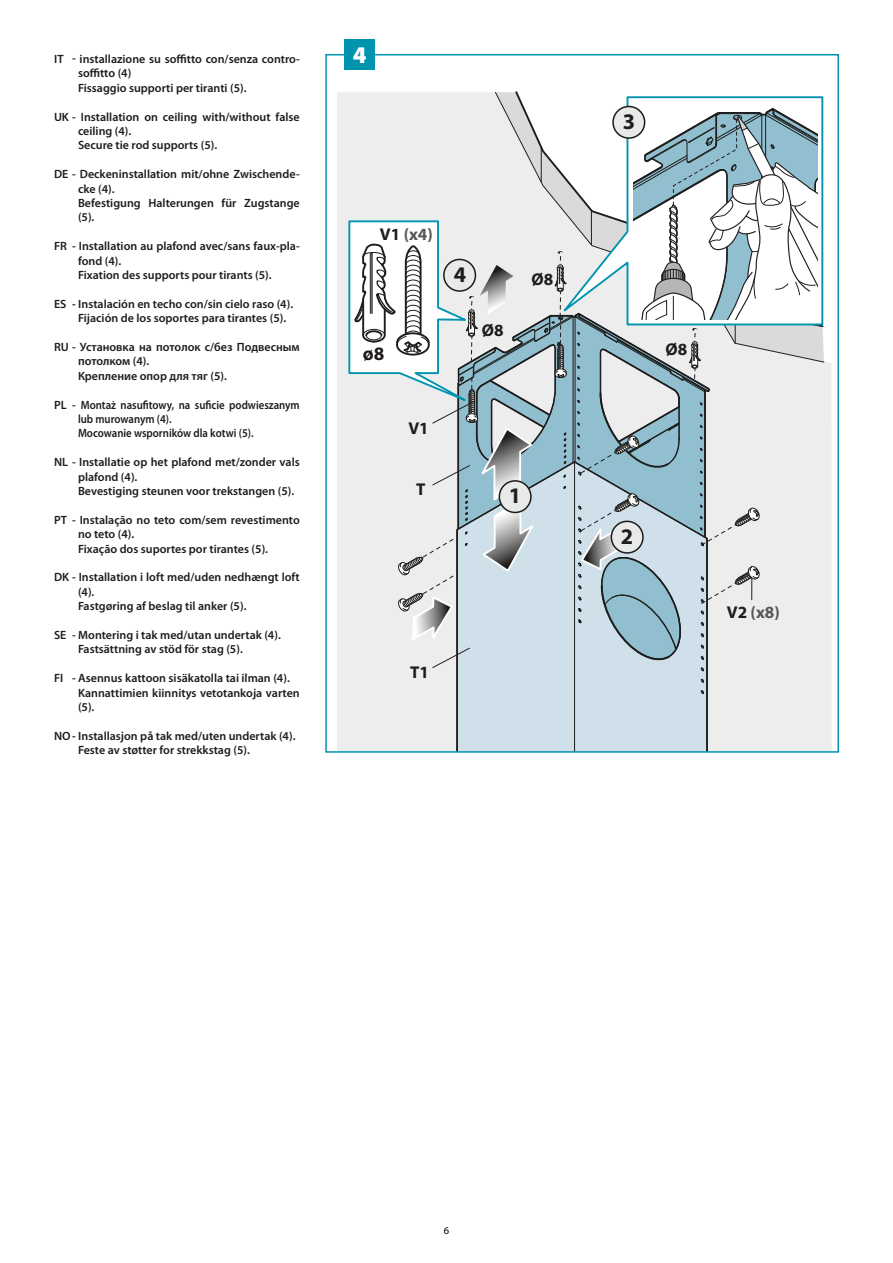
<style>
.page{position:relative;width:893px;height:1263px;background:#fff}
.page>*{position:absolute;margin:0;border:0;box-sizing:border-box;transform-origin:0 0}
.t1{font:900 24px "Myriad Pro";color:#fff}
.t2{font:700 22.35px "Myriad Pro";color:#1d1d1b}
.t3{font:700 19.05px "Myriad";color:#1e181a}
.t4{font:700 17.1px "Myriad Pro";color:#575756}
.t5{font:700 17.1px "Myriad Pro";color:#1d1d1b}
.t6{font:600 12px/14.4px "Myriad Pro";color:#1d1d1b}
.t7{font:10.5px "Myriad Pro";color:#000}
.s1{color:#1d1d1b}
</style>
<div class="page">
<svg style="left:337px;top:92px;width:495px;height:658px;background:#efefef"></svg>
<svg style="left:495px;top:92px;width:330px;height:271px"></svg>
<svg style="left:554px;top:95px;width:270px;height:231px"></svg>
<div style="left:612px;top:106px;width:33px;height:33px;border:2px solid #1d1d1b;border-radius:50%"></div>
<svg style="left:347px;top:107px;width:470px;height:643px;background:#cfd9dd"></svg>
<div style="left:499px;top:481px;width:32px;height:31px;background:#e8e9e9;border-radius:50%"></div>
<div style="left:499px;top:480px;width:33px;height:33px;border:2px solid #1d1d1b;border-radius:50%"></div>
<div style="left:344px;top:39px;width:31px;height:30px;background:#0094ae"></div>
<p class="t6" style="left:78px;top:51px;width:223px;text-indent:-24px">IT - installazione su soffitto con/senza contro&shy;soffitto (4)<br>Fissaggio supporti per tiranti (5).</p>
<p class="t6" style="left:78px;top:109px;width:223px;text-indent:-24px">UK - Installation on ceiling with/without false ceiling (4).<br>Secure tie rod supports (5).</p>
<p class="t6" style="left:78px;top:167px;width:223px;text-indent:-24px">DE - Deckeninstallation mit/ohne Zwischende&shy;cke (4).<br>Befestigung Halterungen für Zugstange (5).</p>
<p class="t6" style="left:78px;top:239px;width:223px;text-indent:-24px">FR - Installation au plafond avec/sans faux-pla&shy;fond (4).<br>Fixation des supports pour tirants (5).</p>
<p class="t6" style="left:78px;top:296px;width:217px;text-indent:-24px">ES - Instalación en techo con/sin cielo raso (4).<br>Fijación de los soportes para tirantes (5).</p>
<p class="t6" style="left:78px;top:339px;width:223px;text-indent:-24px">RU - Установка на потолок с/без Подвесным потолком (4).<br>Крепление опор для тяг (5).</p>
<p class="t6" style="left:78px;top:397px;width:223px;text-indent:-24px">PL - Montaż nasufitowy, na suficie podwieszanym lub murowanym (4).<br>Mocowanie wsporników dla kotwi (5).</p>
<p class="t6" style="left:78px;top:455px;width:223px;text-indent:-24px">NL - Installatie op het plafond met/zonder vals plafond (4).<br>Bevestiging steunen voor trekstangen (5).</p>
<p class="t6" style="left:78px;top:512px;width:223px;text-indent:-24px">PT - Instalação no teto com/sem revestimento no teto (4).<br>Fixação dos suportes por tirantes (5).</p>
<p class="t6" style="left:78px;top:570px;width:223px;text-indent:-24px">DK - Installation i loft med/uden nedhængt loft (4).<br>Fastgøring af beslag til anker (5).</p>
<p class="t6" style="left:78px;top:627px;width:204px;text-indent:-24px">SE - Montering i tak med/utan undertak (4).<br>Fastsättning av stöd för stag (5).</p>
<p class="t6" style="left:78px;top:671px;width:223px;text-indent:-24px">FI - Asennus kattoon sisäkatolla tai ilman (4).<br>Kannattimien kiinnitys vetotankoja varten (5).</p>
<p class="t6" style="left:78px;top:728px;width:219px;text-indent:-24px">NO- Installasjon på tak med/uten undertak (4).<br>Feste av støtter for strekkstag (5).</p>
<h1 class="t1" style="left:353px;top:41px;width:15px">4</h1>
<h3 class="t4" style="left:380px;top:223px;width:54px"><span class="s1">V1</span> (x4)</h3>
<h3 class="t3" style="left:363px;top:344px;width:23px">ø8</h3>
<h2 class="t2" style="left:454px;top:260px;width:14px">4</h2>
<h3 class="t5" style="left:482px;top:319px;width:23px">Ø8</h3>
<h3 class="t5" style="left:532px;top:268px;width:23px">Ø8</h3>
<h3 class="t5" style="left:408px;top:417px;width:22px">V1</h3>
<h3 class="t5" style="left:416px;top:478px;width:11px">T</h3>
<h2 class="t2" style="left:509px;top:481px;width:14px">1</h2>
<h3 class="t5" style="left:410px;top:661px;width:20px">T1</h3>
<h2 class="t2" style="left:623px;top:107px;width:14px">3</h2>
<h3 class="t5" style="left:665px;top:338px;width:23px">Ø8</h3>
<h2 class="t2" style="left:621px;top:521px;width:14px">2</h2>
<h3 class="t4" style="left:727px;top:601px;width:54px"><span class="s1">V2</span> (x8)</h3>
<p class="t7" style="left:444px;top:1224px;width:7px">6</p>
</div>
